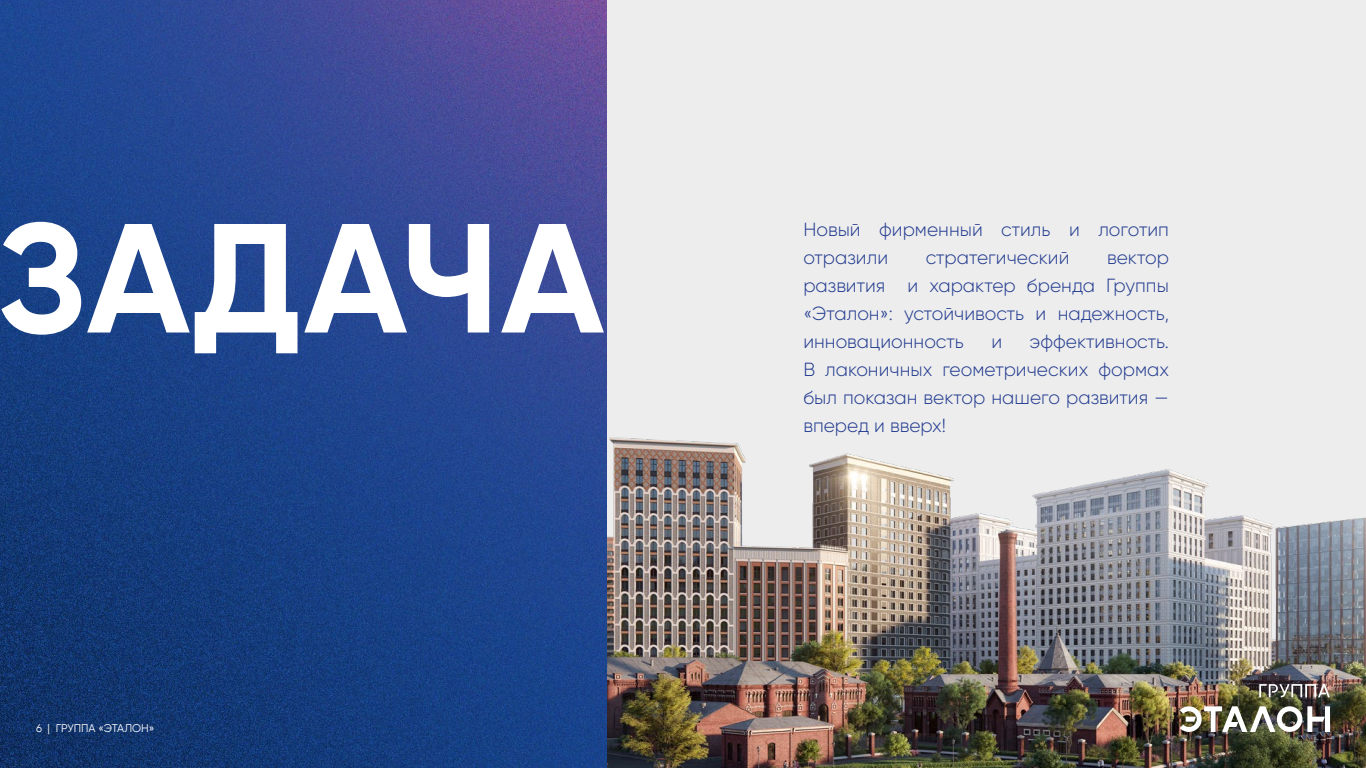
<style>
.page{position:relative;width:1366px;height:768px;background:#ededed}
.page>*{position:absolute;margin:0;border:0;box-sizing:border-box;transform-origin:0 0}
.t1{font:700 155px "Gilroy";letter-spacing:.01em;color:#fff}
.t2{font:300 19px/28px "Gilroy";color:#213a8f;text-align:justify}
.t3{font:11.2px "Gilroy";color:#fff}
</style>
<div class="page">
<img style="left:0;top:0;width:607px;height:768px">
<img style="left:607px;top:437px;width:759px;height:331px">
<img style="left:1180px;top:706px;width:150px;height:26px">
<svg style="left:1259px;top:684px;width:71px;height:13px"></svg>
<h1 class="t1" style="left:-2px;top:181px;width:608px">ЗАДАЧА</h1>
<p class="t2" style="left:803px;top:215px;width:367px">Новый фирменный стиль и логотип отразили</p>
<p class="t2" style="left:926px;top:243px;width:145px">стратегический</p>
<p class="t2" style="left:803px;top:243px;width:367px;text-indent:304px">вектор развития и характер бренда Группы «Эталон»: устойчивость и надежность, инновационность</p>
<p class="t2" style="left:803px;top:327px;width:367px;text-indent:227px">эффективность.<br>В лаконичных геометрических формах был показан вектор нашего развития — вперед и вверх!</p>
<p class="t2" style="left:991px;top:327px;width:12px">и</p>
<p class="t3" style="left:36px;top:721px;width:120px">6 | ГРУППА «ЭТАЛОН»</p>
</div>
